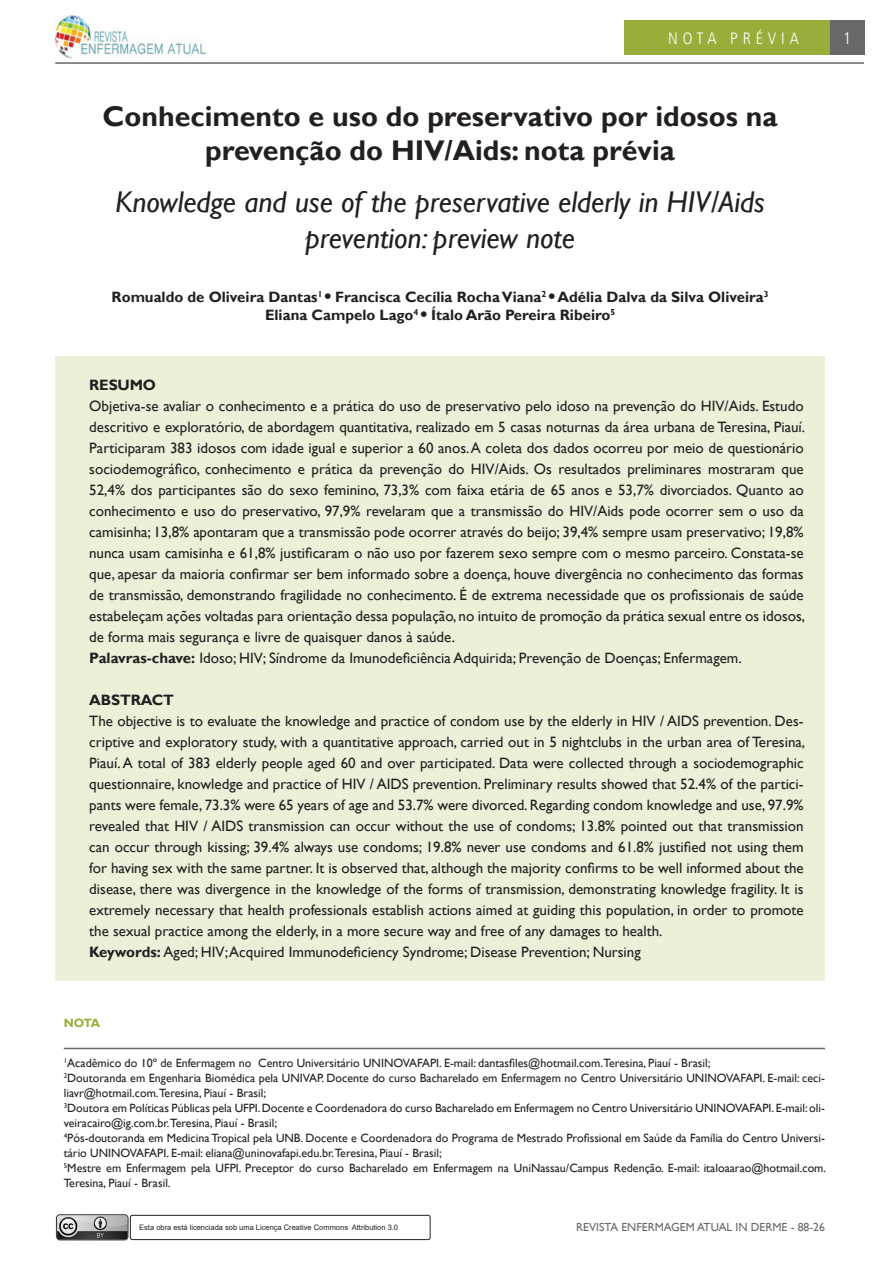
<style>
.page{position:relative;width:893px;height:1263px;background:#fff}
.page>*{position:absolute;margin:0;border:0;box-sizing:border-box;transform-origin:0 0}
._2_-_TIT_ABRE_2{font:italic 30px/36px "Gill Sans";color:#231f20;text-align:center}
._1_-_TIT_ABRE{font:700 28.5px/34.2px "Gill Sans";color:#231f20;text-align:center}
.t1{font:300 condensed 16.5px "Frutiger";letter-spacing:.29em;color:#fff}
.t2{font:15px/21px "Gill Sans";color:#231f20;text-align:justify}
.t3{font:700 15px "Gill Sans";color:#231f20}
.t4{font:12px/15px "Gill Sans";color:#231f20}
.t5{font:700 12px "Gill Sans";color:#98ae3b}
.t6{font:11.7px "Gill Sans";color:#686967}
.t7{font:7.5px "Arial";color:#231f20}
.s1{font-weight:700}
</style>
<div class="page">
<div style="left:624px;top:20px;width:206px;height:35px;background:#98ae3b"></div>
<hr style="left:55px;top:62px;width:809px;height:2px;background:#686967">
<img style="left:55px;top:16px;width:151px;height:43px">
<div style="left:830px;top:20px;width:34px;height:35px;background:#686967"></div>
<div style="left:130px;top:1215px;width:300px;height:25px;border:1px solid #231f20;border-radius:2px"></div>
<img style="left:55px;top:1214px;width:74px;height:27px">
<div style="left:55px;top:356px;width:770px;height:624px;background:#ebf0d9"></div>
<hr style="left:64px;top:1048px;width:761px;height:1px;background:#686967">
<p class="t1" style="left:668px;top:29px;width:132px">NOTA PRÉVIA</p>
<p class="t1" style="left:843px;top:29px;width:9px">1</p>
<p class="_1_-_TIT_ABRE" style="left:103px;top:100px;width:676px">Conhecimento e uso do preservativo por idosos na prevenção do HIV/Aids: nota prévia</p>
<p class="_2_-_TIT_ABRE_2" style="left:115px;top:184px;width:651px">Knowledge and use of the preservative elderly in HIV/Aids prevention: preview note</p>
<p class="t3" style="left:112px;top:288px;width:658px">Romualdo de Oliveira Dantas<sup>1</sup> ● Francisca Cecília Rocha Viana<sup>2</sup> ● Adélia Dalva da Silva Oliveira<sup>3</sup></p>
<p class="t3" style="left:265px;top:306px;width:352px">Eliana Campelo Lago<sup>4</sup> ● Ítalo Arão Pereira Ribeiro<sup>5</sup></p>
<p class="t3" style="left:89px;top:376px;width:68px">RESUMO</p>
<p class="t2" style="left:89px;top:395px;width:717px">Objetiva-se avaliar o conhecimento e a prática do uso de preservativo pelo idoso na prevenção do HIV/Aids. Estudo descritivo e exploratório, de abordagem quantitativa, realizado em 5 casas noturnas da área urbana de Teresina, Piauí.<br>Participaram 383 idosos com idade igual e superior a 60 anos. A coleta dos dados ocorreu por meio de questionário sociodemográfico, conhecimento e prática da prevenção do HIV/Aids. Os resultados preliminares mostraram que 52,4% dos participantes são do sexo feminino, 73,3% com faixa etária de 65 anos e 53,7% divorciados. Quanto ao conhecimento e uso do preservativo, 97,9% revelaram que a transmissão do HIV/Aids pode ocorrer sem o uso da camisinha; 13,8% apontaram que a transmissão pode ocorrer através do beijo; 39,4% sempre usam preservativo; 19,8% nunca usam camisinha e 61,8% justificaram o não uso por fazerem sexo sempre com o mesmo parceiro. Constata-se que, apesar da maioria confirmar ser bem informado sobre a doença, houve divergência no conhecimento das formas de transmissão, demonstrando fragilidade no conhecimento. É de extrema necessidade que os profissionais de saúde estabeleçam ações voltadas para orientação dessa população, no intuito de promoção da prática sexual entre os idosos, de forma mais segurança e livre de quaisquer danos à saúde.</p>
<p class="t2" style="left:89px;top:647px;width:654px"><span class="s1">Palavras-chave:</span> Idoso; HIV; Síndrome da Imunodeficiência Adquirida; Prevenção de Doenças; Enfermagem.</p>
<p class="t3" style="left:89px;top:691px;width:86px">ABSTRACT</p>
<p class="t2" style="left:89px;top:710px;width:717px">The objective is to evaluate the knowledge and practice of condom use by the elderly in HIV / AIDS prevention. Des&shy;criptive and exploratory study, with a quantitative approach, carried out in 5 nightclubs in the urban area of Teresina, Piauí. A total of 383 elderly people aged 60 and over participated. Data were collected through a sociodemographic questionnaire, knowledge and practice of HIV / AIDS prevention. Preliminary results showed that 52.4% of the partici&shy;pants were female, 73.3% were 65 years of age and 53.7% were divorced. Regarding condom knowledge and use, 97.9% revealed that HIV / AIDS transmission can occur without the use of condoms; 13.8% pointed out that transmission can occur through kissing; 39.4% always use condoms; 19.8% never use condoms and 61.8% justified not using them for having sex with the same partner. It is observed that, although the majority confirms to be well informed about the disease, there was divergence in the knowledge of the forms of transmission, demonstrating knowledge fragility. It is extremely necessary that health professionals establish actions aimed at guiding this population, in order to promote the sexual practice among the elderly, in a more secure way and free of any damages to health.</p>
<p class="t2" style="left:89px;top:941px;width:553px"><span class="s1">Keywords:</span> Aged; HIV; Acquired Immunodeficiency Syndrome; Disease Prevention; Nursing</p>
<p class="t5" style="left:64px;top:1015px;width:38px">NOTA</p>
<p class="t4" style="left:64px;top:1056px;width:648px"><sup>1</sup>Acadêmico do 10º de Enfermagem no Centro Universitário UNINOVAFAPI. E-mail: dantasfiles@hotmail.com.Teresina, Piauí - Brasil;</p>
<p class="t4" style="left:64px;top:1071px;width:763px"><sup>2</sup>Doutoranda em Engenharia Biomédica pela UNIVAP. Docente do curso Bacharelado em Enfermagem no Centro Universitário UNINOVAFAPI. E-mail: ceci&shy;liavr@hotmail.com.Teresina, Piauí - Brasil;</p>
<p class="t4" style="left:64px;top:1101px;width:763px"><sup>3</sup>Doutora em Políticas Públicas pela UFPI. Docente e Coordenadora do curso Bacharelado em Enfermagem no Centro Universitário UNINOVAFAPI. E-mail:oli&shy;veiracairo@ig.com.br.Teresina, Piauí - Brasil;</p>
<p class="t4" style="left:64px;top:1131px;width:763px"><sup>4</sup>Pós-doutoranda em Medicina Tropical pela UNB. Docente e Coordenadora do Programa de Mestrado Profissional em Saúde da Família do Centro Universi&shy;tário UNINOVAFAPI. E-mail: eliana@uninovafapi.edu.br.Teresina, Piauí - Brasil;</p>
<p class="t4" style="left:64px;top:1161px;width:764px"><sup>5</sup>Mestre em Enfermagem pela UFPI. Preceptor do curso Bacharelado em Enfermagem na UniNassau/Campus Redenção. E-mail: italoaarao@hotmail.com.<br>Teresina, Piauí - Brasil.</p>
<p class="t7" style="left:139px;top:1222px;width:260px">Esta obra está licenciada sob uma Licença Creative Commons Attribution 3.0</p>
<p class="t6" style="left:576px;top:1220px;width:250px">REVISTA ENFERMAGEM ATUAL IN DERME - 88-26</p>
</div>
